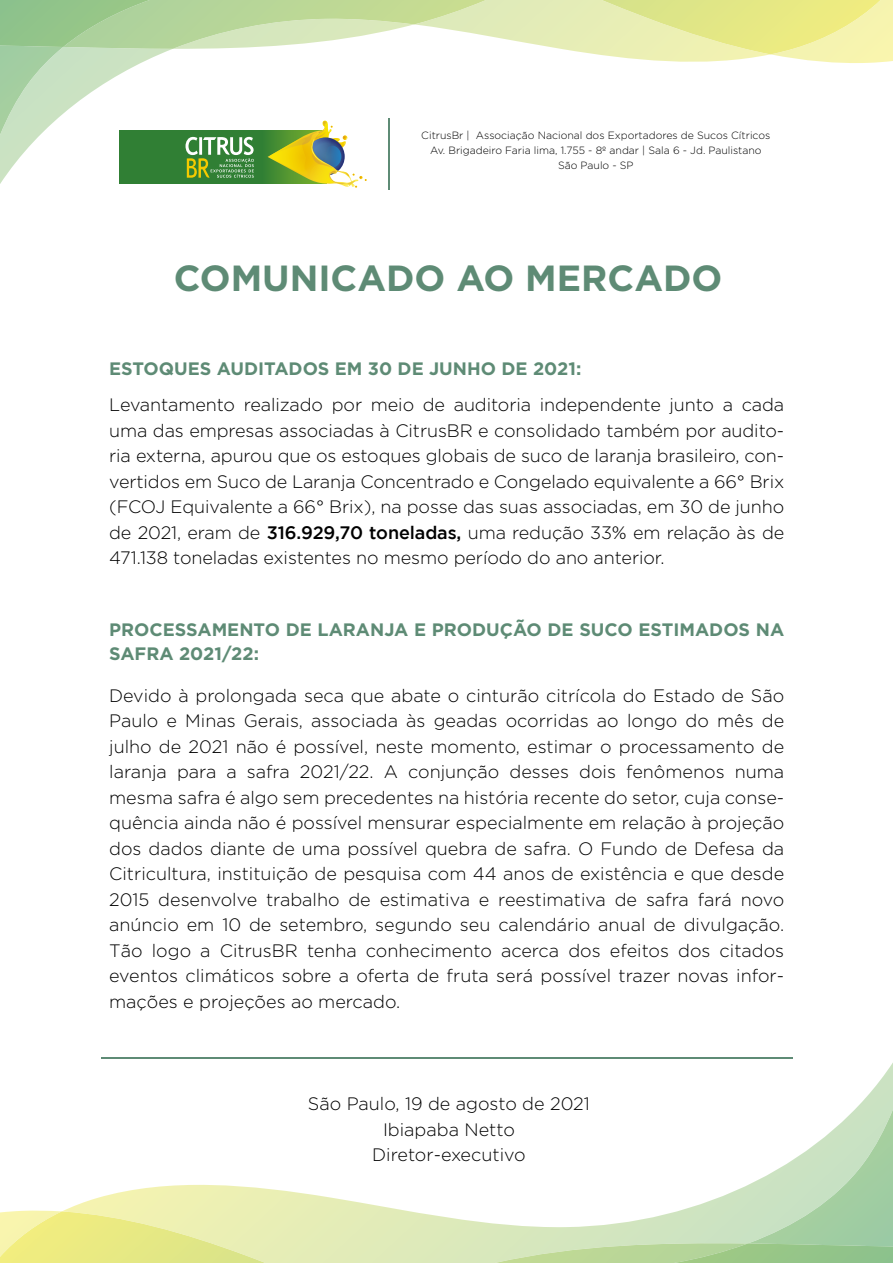
<style>
.page{position:relative;width:893px;height:1263px;background:#fff}
.page>*{position:absolute;margin:0;border:0;box-sizing:border-box;transform-origin:0 0}
.t1{font:700 36.3px "Gotham";color:#5e8b75}
.t2{font:300 18px/25.5px "Gotham";color:#000;text-align:justify}
.t3{font:700 18px/24px "Gotham";color:#5e8b75}
.t4{font:300 10.5px/15px "Gotham";color:#000;text-align:center}
.s1{font-weight:500}
</style>
<div class="page">
<hr style="left:388px;top:118px;width:2px;height:72px;background:#5e8b75">
<hr style="left:101px;top:1057px;width:692px;height:2px;background:#5e8b75">
<svg style="left:65px;top:1063px;width:828px;height:200px"></svg>
<svg style="left:495px;top:1109px;width:398px;height:154px"></svg>
<svg style="left:0;top:1210px;width:265px;height:53px;background:#ebec96"></svg>
<svg style="left:0;top:0;width:893px;height:188px"></svg>
<p class="t4" style="left:421px;top:128px;width:351px">CitrusBr | Associação Nacional dos Exportadores de Sucos Cítricos<br>Av. Brigadeiro Faria lima, 1.755 - 8º andar | Sala 6 - Jd. Paulistano<br>São Paulo - SP</p>
<h1 class="t1" style="left:174px;top:254px;width:550px">COMUNICADO AO MERCADO</h1>
<p class="t3" style="left:109px;top:357px;width:474px">ESTOQUES AUDITADOS EM 30 DE JUNHO DE 2021:</p>
<p class="t2" style="left:109px;top:392px;width:677px">Levantamento realizado por meio de auditoria independente junto a cada uma das empresas associadas à CitrusBR e consolidado também por audito&shy;ria externa, apurou que os estoques globais de suco de laranja brasileiro, con&shy;vertidos em Suco de Laranja Concentrado e Congelado equivalente a 66° Brix (FCOJ Equivalente a 66° Brix), na posse das suas associadas, em 30 de junho de 2021, eram de <span class="s1">316.929,70 toneladas,</span> uma redução 33% em relação às de 471.138 toneladas existentes no mesmo período do ano anterior.</p>
<p class="t3" style="left:109px;top:617px;width:677px">PROCESSAMENTO DE LARANJA E PRODUÇÃO DE SUCO ESTIMADOS NA<br>SAFRA 2021/22:</p>
<p class="t2" style="left:109px;top:682px;width:677px">Devido à prolongada seca que abate o cinturão citrícola do Estado de São Paulo e Minas Gerais, associada às geadas ocorridas ao longo do mês de julho de 2021 não é possível, neste momento, estimar o processamento de laranja para a safra 2021/22. A conjunção desses dois fenômenos numa mesma safra é algo sem precedentes na história recente do setor, cuja conse&shy;quência ainda não é possível mensurar especialmente em relação à projeção dos dados diante de uma possível quebra de safra. O Fundo de Defesa da Citricultura, instituição de pesquisa com 44 anos de existência e que desde 2015 desenvolve trabalho de estimativa e reestimativa de safra fará novo anúncio em 10 de setembro, segundo seu calendário anual de divulgação.<br>Tão logo a CitrusBR tenha conhecimento acerca dos efeitos dos citados eventos climáticos sobre a oferta de fruta será possível trazer novas infor&shy;mações e projeções ao mercado.</p>
<p class="t2" style="left:308px;top:1091px;width:283px;text-align:center">São Paulo, 19 de agosto de 2021<br>Ibiapaba Netto<br>Diretor-executivo</p>
</div>
